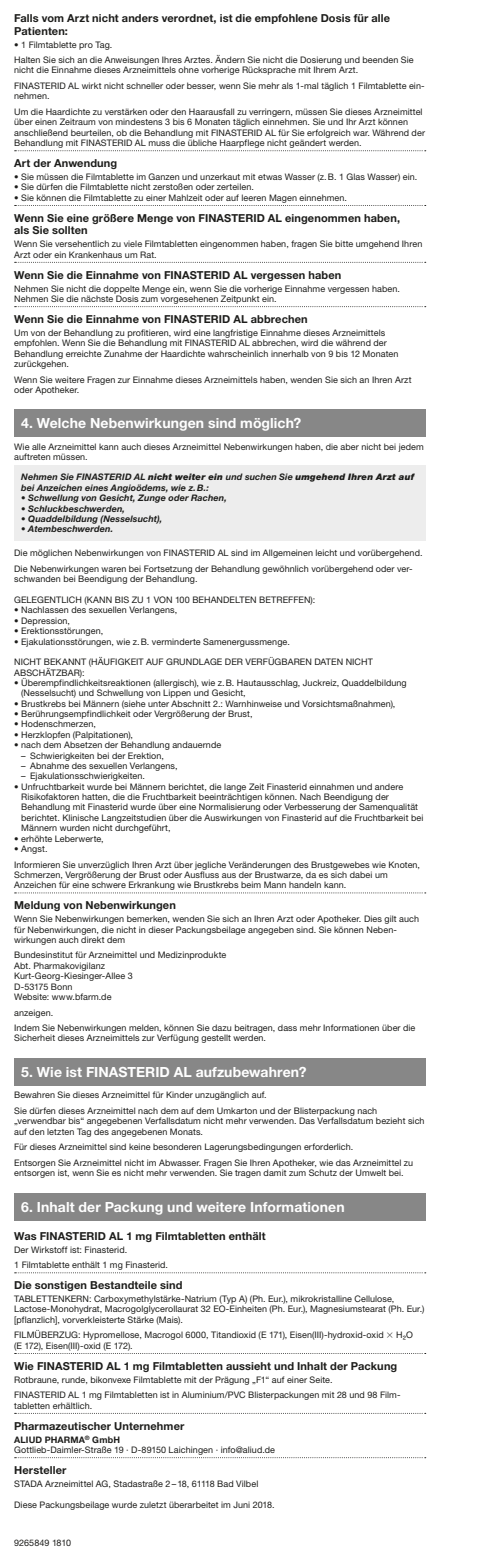
<style>
.page{position:relative;width:482px;height:1560px;background:#fff}
.page>*{position:absolute;margin:0;border:0;box-sizing:border-box;transform-origin:0 0}
.t1{font:700 14px "Helvetica Neue LTW1 G";letter-spacing:.005em;color:#fff}
.t2{font:700 11px/12.5px "Helvetica Neue LTW1 G";letter-spacing:.01em;color:#1d1d1b}
.t3{font:9px/10.4px "Helvetica Neue LTW1 G";letter-spacing:.01em;color:#1d1d1b}
.t4{font:italic 700 9px/10.4px "Helvetica Neue LTW1 G";letter-spacing:.01em;color:#1d1d1b}
.s1{font-weight:900}
.s2{font-weight:700}
</style>
<div class="page">
<svg style="left:15px;top:150px;width:411px;height:1px"></svg>
<svg style="left:15px;top:205px;width:411px;height:1px"></svg>
<svg style="left:15px;top:262px;width:411px;height:1px"></svg>
<svg style="left:15px;top:306px;width:411px;height:1px"></svg>
<svg style="left:15px;top:892px;width:411px;height:1px"></svg>
<svg style="left:15px;top:1272px;width:411px;height:1px"></svg>
<div style="left:14px;top:410px;width:411px;height:27px;background:#878787"></div>
<div style="left:14px;top:465px;width:411px;height:75px;background:#ededed"></div>
<div style="left:14px;top:1058px;width:411px;height:27px;background:#878787"></div>
<div style="left:14px;top:1192px;width:411px;height:27px;background:#878787"></div>
<p class="t2" style="left:14px;top:12px;width:377px">Falls vom Arzt nicht anders verordnet, ist die empfohlene Dosis für alle<br>Patienten:</p>
<p class="t3" style="left:14px;top:36px;width:401px;line-height:15.5px">• 1 Filmtablette pro Tag.<br>Halten Sie sich an die Anweisungen Ihres Arztes. Ändern Sie nicht die Dosierung und beenden Sie</p>
<p class="t3" style="left:14px;top:62px;width:412px;line-height:15.5px">nicht die Einnahme dieses Arzneimittels ohne vorherige Rücksprache mit Ihrem Arzt.<br>FINASTERID AL wirkt nicht schneller oder besser, wenn Sie mehr als 1-mal täglich 1 Filmtablette ein-</p>
<p class="t3" style="left:14px;top:88px;width:410px;line-height:15.5px">nehmen.<br>Um die Haardichte zu verstärken oder den Haarausfall zu verringern, müssen Sie dieses Arzneimittel</p>
<p class="t3" style="left:14px;top:117px;width:412px">über einen Zeitraum von mindestens 3 bis 6 Monaten täglich einnehmen. Sie und Ihr Arzt können anschließend beurteilen, ob die Behandlung mit FINASTERID AL für Sie erfolgreich war. Während der<br>Behandlung mit FINASTERID AL muss die übliche Haarpflege nicht geändert werden.</p>
<p class="t2" style="left:14px;top:157px;width:105px">Art der Anwendung</p>
<p class="t3" style="left:14px;top:171px;width:405px">• Sie müssen die Filmtablette im Ganzen und unzerkaut mit etwas Wasser (z.B. 1 Glas Wasser) ein.</p>
<p class="t3" style="left:14px;top:182px;width:241px">• Sie dürfen die Filmtablette nicht zerstoßen oder zerteilen.</p>
<p class="t3" style="left:14px;top:192px;width:334px">• Sie können die Filmtablette zu einer Mahlzeit oder auf leeren Magen einnehmen.</p>
<p class="t2" style="left:14px;top:211px;width:387px">Wenn Sie eine größere Menge von FINASTERID AL eingenommen haben, als Sie sollten</p>
<p class="t3" style="left:14px;top:239px;width:410px">Wenn Sie versehentlich zu viele Filmtabletten eingenommen haben, fragen Sie bitte umgehend Ihren<br>Arzt oder ein Krankenhaus um Rat.</p>
<p class="t2" style="left:14px;top:268px;width:329px">Wenn Sie die Einnahme von FINASTERID AL vergessen haben</p>
<p class="t3" style="left:14px;top:283px;width:387px">Nehmen Sie nicht die doppelte Menge ein, wenn Sie die vorherige Einnahme vergessen haben.<br>Nehmen Sie die nächste Dosis zum vorgesehenen Zeitpunkt ein.</p>
<p class="t2" style="left:14px;top:312px;width:295px">Wenn Sie die Einnahme von FINASTERID AL abbrechen</p>
<p class="t3" style="left:14px;top:327px;width:386px">Um von der Behandlung zu profitieren, wird eine langfristige Einnahme dieses Arzneimittels empfohlen. Wenn Sie die Behandlung mit FINASTERID AL abbrechen, wird die während der Behandlung erreichte Zunahme der Haardichte wahrscheinlich innerhalb von 9 bis 12 Monaten zurückgehen.</p>
<p class="t3" style="left:14px;top:374px;width:399px">Wenn Sie weitere Fragen zur Einnahme dieses Arzneimittels haben, wenden Sie sich an Ihren Arzt oder Apotheker.</p>
<h1 class="t1" style="left:21px;top:415px;width:282px">4. Welche Nebenwirkungen sind möglich?</h1>
<p class="t3" style="left:14px;top:441px;width:411px">Wie alle Arzneimittel kann auch dieses Arzneimittel Nebenwirkungen haben, die aber nicht bei jedem auftreten müssen.</p>
<p class="t4" style="left:21px;top:472px;width:394px">Nehmen Sie FINASTERID AL <span class="s1">nicht weiter ein</span> und suchen Sie <span class="s1">umgehend Ihren Arzt auf </span>bei Anzeichen eines Angioödems, wie z.B.:</p>
<p class="t4" style="left:21px;top:492px;width:207px">• Schwellung von Gesicht, Zunge oder Rachen,</p>
<p class="t4" style="left:21px;top:503px;width:105px">• Schluckbeschwerden,</p>
<p class="t4" style="left:21px;top:513px;width:143px">• Quaddelbildung (Nesselsucht),</p>
<p class="t4" style="left:21px;top:524px;width:94px">• Atembeschwerden.</p>
<p class="t3" style="left:14px;top:545px;width:410px;line-height:15.5px">Die möglichen Nebenwirkungen von FINASTERID AL sind im Allgemeinen leicht und vorübergehend.<br>Die Nebenwirkungen waren bei Fortsetzung der Behandlung gewöhnlich vorübergehend oder ver-</p>
<p class="t3" style="left:14px;top:573px;width:185px">schwanden bei Beendigung der Behandlung.</p>
<p class="t3" style="left:14px;top:594px;width:303px">GELEGENTLICH (KANN BIS ZU 1 VON 100 BEHANDELTEN BETREFFEN):</p>
<p class="t3" style="left:14px;top:605px;width:164px">• Nachlassen des sexuellen Verlangens,</p>
<p class="t3" style="left:14px;top:615px;width:57px">• Depression,</p>
<p class="t3" style="left:14px;top:625px;width:91px">• Erektionsstörungen,</p>
<p class="t3" style="left:14px;top:636px;width:277px">• Ejakulationsstörungen, wie z.B. verminderte Samenergussmenge.</p>
<p class="t3" style="left:14px;top:656px;width:360px">NICHT BEKANNT (HÄUFIGKEIT AUF GRUNDLAGE DER VERFÜGBAREN DATEN NICHT<br>ABSCHÄTZBAR):</p>
<p class="t3" style="left:21px;top:677px;width:387px;text-indent:-7px">• Überempfindlichkeitsreaktionen (allergisch), wie z.B. Hautausschlag, Juckreiz, Quaddelbildung (Nesselsucht) und Schwellung von Lippen und Gesicht,</p>
<p class="t3" style="left:14px;top:698px;width:383px">• Brustkrebs bei Männern (siehe unter Abschnitt 2.: Warnhinweise und Vorsichtsmaßnahmen),</p>
<p class="t3" style="left:14px;top:708px;width:240px">• Berührungsempfindlichkeit oder Vergrößerung der Brust,</p>
<p class="t3" style="left:14px;top:719px;width:83px">• Hodenschmerzen,</p>
<p class="t3" style="left:14px;top:729px;width:120px">• Herzklopfen (Palpitationen),</p>
<p class="t3" style="left:14px;top:739px;width:209px">• nach dem Absetzen der Behandlung andauernde</p>
<p class="t3" style="left:21px;top:750px;width:144px">– Schwierigkeiten bei der Erektion,</p>
<p class="t3" style="left:21px;top:760px;width:158px">– Abnahme des sexuellen Verlangens,</p>
<p class="t3" style="left:21px;top:770px;width:125px">– Ejakulationsschwierigkeiten.</p>
<p class="t3" style="left:21px;top:781px;width:404px;text-indent:-7px">• Unfruchtbarkeit wurde bei Männern berichtet, die lange Zeit Finasterid einnahmen und andere Risikofaktoren hatten, die die Fruchtbarkeit beeinträchtigen können. Nach Beendigung der Behandlung mit Finasterid wurde über eine Normalisierung oder Verbesserung der Samenqualität berichtet. Klinische Langzeitstudien über die Auswirkungen von Finasterid auf die Fruchtbarkeit bei Männern wurden nicht durchgeführt,</p>
<p class="t3" style="left:14px;top:833px;width:91px">• erhöhte Leberwerte,</p>
<p class="t3" style="left:14px;top:840px;width:407px;line-height:15.5px">• Angst.<br>Informieren Sie unverzüglich Ihren Arzt über jegliche Veränderungen des Brustgewebes wie Knoten,</p>
<p class="t3" style="left:14px;top:869px;width:375px">Schmerzen, Vergrößerung der Brust oder Ausfluss aus der Brustwarze, da es sich dabei um<br>Anzeichen für eine schwere Erkrankung wie Brustkrebs beim Mann handeln kann.</p>
<p class="t2" style="left:14px;top:898px;width:163px">Meldung von Nebenwirkungen</p>
<p class="t3" style="left:14px;top:913px;width:406px">Wenn Sie Nebenwirkungen bemerken, wenden Sie sich an Ihren Arzt oder Apotheker. Dies gilt auch für Nebenwirkungen, die nicht in dieser Packungsbeilage angegeben sind. Sie können Neben&shy;wirkungen auch direkt dem</p>
<p class="t3" style="left:14px;top:949px;width:214px">Bundesinstitut für Arzneimittel und Medizinprodukte<br>Abt. Pharmakovigilanz<br>Kurt-Georg-Kiesinger-Allee 3<br>D-53175 Bonn<br>Website: www.bfarm.de</p>
<p class="t3" style="left:14px;top:1004px;width:403px;line-height:15.5px">anzeigen.<br>Indem Sie Nebenwirkungen melden, können Sie dazu beitragen, dass mehr Informationen über die</p>
<p class="t3" style="left:14px;top:1032px;width:253px">Sicherheit dieses Arzneimittels zur Verfügung gestellt werden.</p>
<h1 class="t1" style="left:21px;top:1063px;width:287px">5. Wie ist FINASTERID AL aufzubewahren?</h1>
<p class="t3" style="left:14px;top:1087px;width:365px;line-height:15.5px">Bewahren Sie dieses Arzneimittel für Kinder unzugänglich auf.<br>Sie dürfen dieses Arzneimittel nach dem auf dem Umkarton und der Blisterpackung nach</p>
<p class="t3" style="left:14px;top:1115px;width:412px">„verwendbar bis“ angegebenen Verfallsdatum nicht mehr verwenden. Das Verfallsdatum bezieht sich auf den letzten Tag des angegebenen Monats.</p>
<p class="t3" style="left:14px;top:1139px;width:400px;line-height:15.5px">Für dieses Arzneimittel sind keine besonderen Lagerungsbedingungen erforderlich.<br>Entsorgen Sie Arzneimittel nicht im Abwasser. Fragen Sie Ihren Apotheker, wie das Arzneimittel zu</p>
<p class="t3" style="left:14px;top:1167px;width:391px">entsorgen ist, wenn Sie es nicht mehr verwenden. Sie tragen damit zum Schutz der Umwelt bei.</p>
<h1 class="t1" style="left:21px;top:1197px;width:325px">6. Inhalt der Packung und weitere Informationen</h1>
<p class="t2" style="left:14px;top:1229px;width:253px">Was FINASTERID AL 1 mg Filmtabletten enthält</p>
<p class="t3" style="left:14px;top:1241px;width:155px;line-height:15.5px">Der Wirkstoff ist: Finasterid.<br>1 Filmtablette enthält 1 mg Finasterid.</p>
<p class="t2" style="left:14px;top:1278px;width:170px">Die sonstigen Bestandteile sind</p>
<p class="t3" style="left:14px;top:1293px;width:412px">TABLETTENKERN: Carboxymethylstärke-Natrium (Typ A) (Ph. Eur.), mikrokristalline Cellulose,<br>Lactose-Monohydrat, Macrogolglycerollaurat 32 EO-Einheiten (Ph. Eur.), Magnesiumstearat (Ph. Eur.) [pflanzlich], vorverkleisterte Stärke (Mais).</p>
<p class="t3" style="left:14px;top:1329px;width:400px">FILMÜBERZUG: Hypromellose, Macrogol 6000, Titandioxid (E 171), Eisen(III)-hydroxid-oxid ✓ H2O (E 172), Eisen(III)-oxid (E 172).</p>
<p class="t2" style="left:14px;top:1359px;width:385px">Wie FINASTERID AL 1 mg Filmtabletten aussieht und Inhalt der Packung</p>
<p class="t3" style="left:14px;top:1371px;width:387px;line-height:15.5px">Rotbraune, runde, bikonvexe Filmtablette mit der Prägung „F1“ auf einer Seite.<br>FINASTERID AL 1 mg Filmtabletten ist in Aluminium/PVC Blisterpackungen mit 28 und 98 Film-</p>
<p class="t3" style="left:14px;top:1399px;width:80px">tabletten erhältlich.</p>
<p class="t2" style="left:14px;top:1419px;width:172px">Pharmazeutischer Unternehmer</p>
<p class="t3" style="left:14px;top:1433px;width:262px"><span class="s2">ALIUD PHARMA</span><sup>®</sup> <span class="s2">GmbH<br></span>Gottlieb-Daimler-Straße 19 · D-89150 Laichingen · info@aliud.de</p>
<p class="t2" style="left:14px;top:1463px;width:54px">Hersteller</p>
<p class="t3" style="left:14px;top:1478px;width:246px">STADA Arzneimittel AG, Stadastraße 2–18, 61118 Bad Vilbel</p>
<p class="t3" style="left:14px;top:1498px;width:262px">Diese Packungsbeilage wurde zuletzt überarbeitet im Juni 2018.</p>
<p class="t3" style="left:14px;top:1536px;width:58px">9265849 1810</p>
</div>
